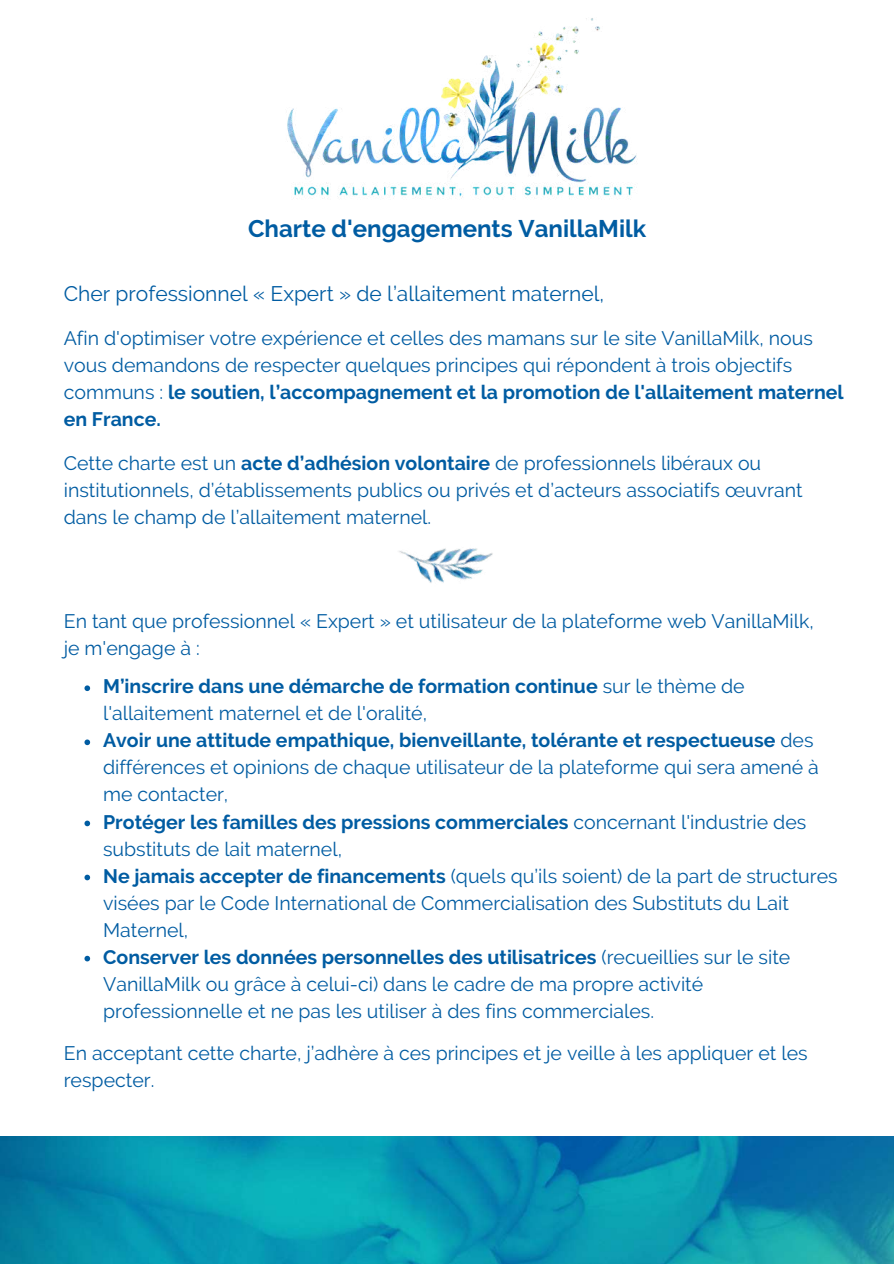
<style>
.page{position:relative;width:894px;height:1264px;background:#fff}
.page>*{position:absolute;margin:0;border:0;box-sizing:border-box;transform-origin:0 0}
.t1{font:700 24px "Raleway";color:#005ca2}
.t2{font:21px "Raleway";color:#005ca2}
.t3{font:19.5px/27px "Raleway";color:#005ca2}
.s1{font-weight:700}
</style>
<div class="page">
<img style="left:0;top:1136px;width:893px;height:127px">
<img style="left:287px;top:18px;width:350px;height:181px">
<img style="left:399px;top:548px;width:94px;height:35px">
<svg style="left:84px;top:685px;width:6px;height:6px"></svg>
<svg style="left:84px;top:739px;width:6px;height:6px"></svg>
<svg style="left:84px;top:820px;width:6px;height:6px"></svg>
<svg style="left:84px;top:874px;width:6px;height:6px"></svg>
<svg style="left:84px;top:955px;width:6px;height:6px"></svg>
<p class="t1" style="left:248px;top:214px;width:399px">Charte d'engagements VanillaMilk</p>
<p class="t2" style="left:64px;top:281px;width:541px">Cher professionnel « Expert » de l’allaitement maternel,</p>
<p class="t3" style="left:64px;top:324px;width:781px">Afin d'optimiser votre expérience et celles des mamans sur le site VanillaMilk, nous vous demandons de respecter quelques principes qui répondent à trois objectifs communs : <span class="s1">le soutien, l’accompagnement et la promotion de l'allaitement maternel en France.</span></p>
<p class="t3" style="left:64px;top:449px;width:740px">Cette charte est un <span class="s1">acte d’adhésion volontaire</span> de professionnels libéraux ou institutionnels, d’établissements publics ou privés et d’acteurs associatifs œuvrant dans le champ de l’allaitement maternel.</p>
<p class="t3" style="left:64px;top:608px;width:751px">En tant que professionnel « Expert » et utilisateur de la plateforme web VanillaMilk, je m'engage à :</p>
<p class="t3" style="left:103px;top:673px;width:735px"><span class="s1">M’inscrire dans une démarche de formation continue</span> sur le thème de l'allaitement maternel et de l'oralité,<br><span class="s1">Avoir une attitude empathique, bienveillante, tolérante et respectueuse</span> des différences et opinions de chaque utilisateur de la plateforme qui sera amené à me contacter,<br><span class="s1">Protéger les familles des pressions commerciales</span> concernant l'industrie des substituts de lait maternel,<br><span class="s1">Ne jamais accepter de financements</span> (quels qu’ils soient) de la part de structures visées par le Code International de Commercialisation des Substituts du Lait Maternel,<br><span class="s1">Conserver les données personnelles des utilisatrices</span> (recueillies sur le site VanillaMilk ou grâce à celui-ci) dans le cadre de ma propre activité professionnelle et ne pas les utiliser à des fins commerciales.</p>
<p class="t3" style="left:64px;top:1039px;width:745px">En acceptant cette charte, j’adhère à ces principes et je veille à les appliquer et les respecter.</p>
</div>
